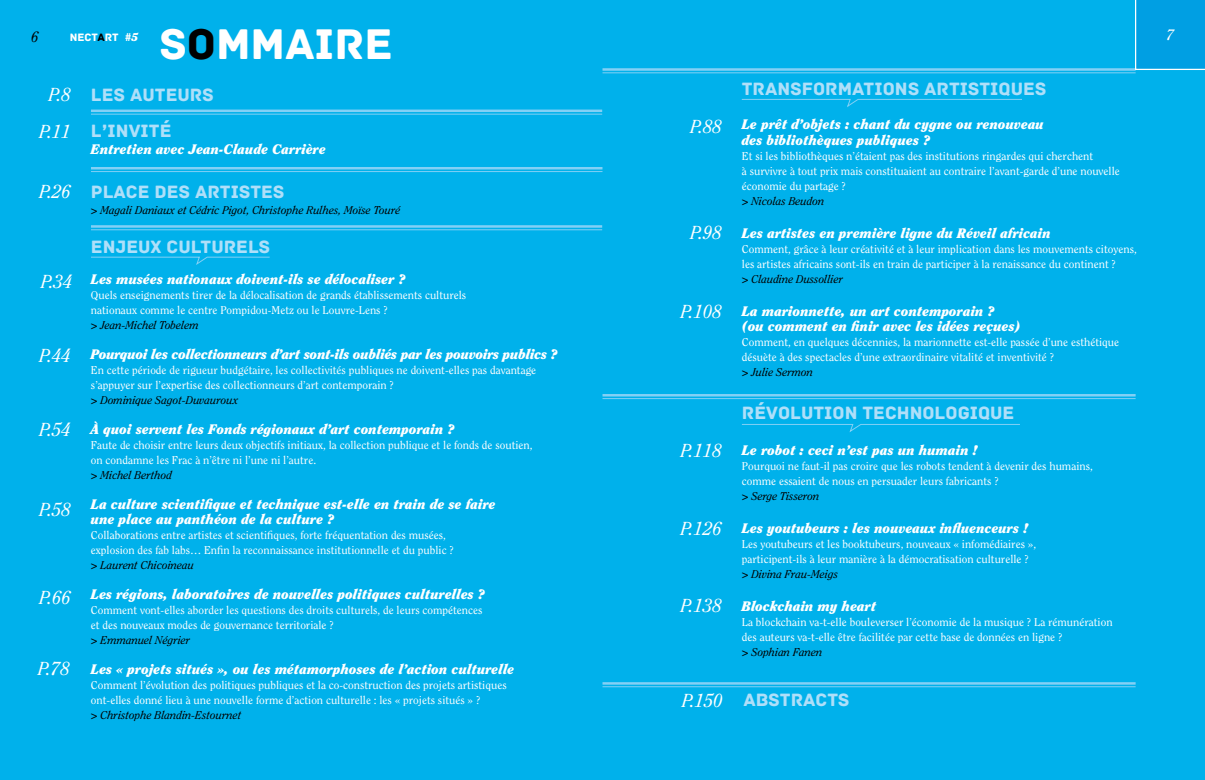
<style>
.page{position:relative;width:1205px;height:780px;background:#00b1eb}
.page>*{position:absolute;margin:0;border:0;box-sizing:border-box;transform-origin:0 0}
.t1{font:45px "Archive";color:#fff}
.t2{font:18.75px "Archive";color:#afdff9}
.t3{font:italic 18.75px "Clearface";color:#fff}
.t4{font:italic 15px "Clearface";color:#000}
.t5{font:italic 15px "Clearface";color:#fff}
.t6{font:italic 900 13.75px/15px "Clearface";color:#fff}
.t7{font:italic 900 13.75px "Clearface";letter-spacing:-.02em;color:#fff}
.t8{font:11.25px/15px "Clearface";color:#fff}
.t9{font:italic 11.25px "Clearface";color:#000}
.t10{font:11.25px "Archive";color:#fff}
.s1{color:#000}
.s2{font-family:"Clearface";font-style:italic;color:#fff}
.s3{font-family:"Clearface";font-weight:900;font-style:italic}
.s4{font-weight:700}
.s5{font-weight:700;font-style:italic;color:#000}
.s6{font-style:italic;color:#000}
</style>
<div class="page">
<hr style="left:91px;top:109px;width:511px;height:3px;background:#83d0f5">
<hr style="left:91px;top:114px;width:511px;height:1px;background:#83d0f5">
<hr style="left:91px;top:167px;width:511px;height:2px;background:#83d0f5">
<hr style="left:91px;top:171px;width:511px;height:1px;background:#83d0f5">
<hr style="left:91px;top:225px;width:511px;height:3px;background:#83d0f5">
<hr style="left:91px;top:229px;width:511px;height:1px;background:#83d0f5">
<hr style="left:602px;top:682px;width:533px;height:2px;background:#83d0f5">
<hr style="left:602px;top:686px;width:533px;height:1px;background:#83d0f5">
<svg style="left:91px;top:256px;width:179px;height:9px"></svg>
<hr style="left:602px;top:394px;width:533px;height:2px;background:#83d0f5">
<hr style="left:602px;top:398px;width:533px;height:1px;background:#83d0f5">
<svg style="left:741px;top:424px;width:279px;height:8px"></svg>
<svg style="left:741px;top:99px;width:281px;height:8px"></svg>
<hr style="left:602px;top:68px;width:533px;height:3px;background:#83d0f5">
<hr style="left:602px;top:72px;width:533px;height:1px;background:#83d0f5">
<div style="left:1135px;top:0;width:70px;height:70px;background:#009fe3"></div>
<h1 class="t1" style="left:160px;top:17px;width:235px">S<span class="s1">O</span>MMAIRE</h1>
<h2 class="t2" style="left:49px;top:83px;width:166px"><span class="s2">P.8</span> LES AUTEURS</h2>
<h3 class="t4" style="left:31px;top:28px;width:9px">6</h3>
<h3 class="t5" style="left:1166px;top:26px;width:9px">7</h3>
<p class="t10" style="left:70px;top:30px;width:70px">NECT<span class="s1">A</span>RT <span class="s3">#5</span></p>
<h2 class="t2" style="left:742px;top:77px;width:306px">TRANSFORMATIONS ARTISTIQUES</h2>
<h2 class="t2" style="left:39px;top:119px;width:134px"><span class="s2">P.11</span> L’INVITÉ</h2>
<p class="t6" style="left:91px;top:142px;width:236px">Entretien avec Jean-Claude Carrière</p>
<h2 class="t2" style="left:39px;top:180px;width:246px"><span class="s2">P.26</span> PLACE DES ARTISTES</h2>
<p class="t9" style="left:91px;top:203px;width:311px"><span class="s4">&gt;</span> Magali Daniaux et Cédric Pigot, Christophe Rulhes, Moïse Touré</p>
<h2 class="t3" style="left:41px;top:271px;width:33px">P.34</h2>
<h2 class="t3" style="left:39px;top:345px;width:33px">P.44</h2>
<h2 class="t3" style="left:39px;top:419px;width:33px">P.54</h2>
<h2 class="t3" style="left:39px;top:498px;width:33px">P.58</h2>
<h2 class="t3" style="left:39px;top:586px;width:33px">P.66</h2>
<h2 class="t3" style="left:38px;top:657px;width:33px">P.78</h2>
<h2 class="t2" style="left:91px;top:236px;width:181px">ENJEUX CULTURELS</h2>
<p class="t6" style="left:91px;top:271px;width:316px">Les musées nationaux doivent-ils se délocaliser ?</p>
<p class="t8" style="left:91px;top:287px;width:377px">Quels enseignements tirer de la délocalisation de grands établissements culturels nationaux comme le centre Pompidou-Metz ou le Louvre-Lens ?<br><span class="s5">&gt;</span> <span class="s6">Jean-Michel Tobelem</span></p>
<p class="t7" style="left:91px;top:346px;width:468px">Pourquoi les collectionneurs d’art sont-ils oubliés par les pouvoirs publics ?</p>
<p class="t8" style="left:91px;top:362px;width:447px">En cette période de rigueur budgétaire, les collectivités publiques ne doivent-elles pas davantage s’appuyer sur l’expertise des collectionneurs d’art contemporain ?<br><span class="s5">&gt;</span> <span class="s6">Dominique Sagot-Duvauroux</span></p>
<p class="t6" style="left:91px;top:421px;width:365px">À quoi servent les Fonds régionaux d’art contemporain ?</p>
<p class="t8" style="left:91px;top:437px;width:443px">Faute de choisir entre leurs deux objectifs initiaux, la collection publique et le fonds de soutien, on condamne les Frac à n’être ni l’une ni l’autre.<br><span class="s5">&gt;</span> <span class="s6">Michel Berthod</span></p>
<p class="t6" style="left:91px;top:496px;width:406px">La culture scientifique et technique est-elle en train de se faire une place au panthéon de la culture ?</p>
<p class="t8" style="left:91px;top:527px;width:364px">Collaborations entre artistes et scientifiques, forte fréquentation des musées, explosion des fab labs… Enfin la reconnaissance institutionnelle et du public ? <span class="s5">&gt;</span> <span class="s6">Laurent Chicoineau</span></p>
<p class="t6" style="left:91px;top:586px;width:396px">Les régions, laboratoires de nouvelles politiques culturelles ?</p>
<p class="t8" style="left:91px;top:602px;width:393px">Comment vont-elles aborder les questions des droits culturels, de leurs compétences et des nouveaux modes de gouvernance territoriale ?<br><span class="s5">&gt;</span> <span class="s6">Emmanuel Négrier</span></p>
<p class="t6" style="left:91px;top:661px;width:425px">Les « projets situés », ou les métamorphoses de l’action culturelle</p>
<p class="t8" style="left:91px;top:677px;width:417px">Comment l’évolution des politiques publiques et la co-construction des projets artistiques ont-elles donné lieu à une nouvelle forme d’action culturelle : les « projets situés » ?<br><span class="s5">&gt;</span> <span class="s6">Christophe Blandin-Estournet</span></p>
<h2 class="t3" style="left:690px;top:115px;width:33px">P.88</h2>
<h2 class="t3" style="left:690px;top:222px;width:33px">P.98</h2>
<h2 class="t3" style="left:681px;top:300px;width:42px">P.108</h2>
<p class="t6" style="left:742px;top:117px;width:304px">Le prêt d’objets : chant du cygne ou renouveau des bibliothèques publiques ?</p>
<p class="t8" style="left:742px;top:148px;width:379px">Et si les bibliothèques n’étaient pas des institutions ringardes qui cherchent<br>à survivre à tout prix mais constituaient au contraire l’avant-garde d’une nouvelle économie du partage ?<br><span class="s5">&gt;</span> <span class="s6">Nicolas Beudon</span></p>
<p class="t6" style="left:742px;top:225px;width:310px">Les artistes en première ligne du Réveil africain</p>
<p class="t8" style="left:742px;top:241px;width:396px">Comment, grâce à leur créativité et à leur implication dans les mouvements citoyens, les artistes africains sont-ils en train de participer à la renaissance du continent ?<br><span class="s5">&gt;</span> <span class="s6">Claudine Dussollier</span></p>
<p class="t6" style="left:742px;top:303px;width:281px">La marionnette, un art contemporain ?<br>(ou comment en finir avec les idées reçues)</p>
<p class="t8" style="left:742px;top:334px;width:379px">Comment, en quelques décennies, la marionnette est-elle passée d’une esthétique désuète à des spectacles d’une extraordinaire vitalité et inventivité ?<br><span class="s5">&gt;</span> <span class="s6">Julie Sermon</span></p>
<h2 class="t2" style="left:742px;top:402px;width:274px">RÉVOLUTION TECHNOLOGIQUE</h2>
<h2 class="t3" style="left:681px;top:440px;width:42px">P.118</h2>
<p class="t6" style="left:742px;top:442px;width:237px">Le robot : ceci n’est pas un humain !</p>
<p class="t8" style="left:742px;top:458px;width:352px">Pourquoi ne faut-il pas croire que les robots tendent à devenir des humains, comme essaient de nous en persuader leurs fabricants ?<br><span class="s5">&gt;</span> <span class="s6">Serge Tisseron</span></p>
<p class="t6" style="left:742px;top:520px;width:287px">Les youtubeurs : les nouveaux influenceurs !</p>
<p class="t8" style="left:742px;top:536px;width:296px">Les youtubeurs et les booktubeurs, nouveaux « infomédiaires », participent-ils à leur manière à la démocratisation culturelle ? <span class="s5">&gt;</span> <span class="s6">Divina Frau-Meigs</span></p>
<p class="t6" style="left:742px;top:598px;width:136px">Blockchain my heart</p>
<p class="t8" style="left:742px;top:614px;width:372px">La blockchain va-t-elle bouleverser l’économie de la musique ? La rémunération des auteurs va-t-elle être facilitée par cette base de données en ligne ?<br><span class="s5">&gt;</span> <span class="s6">Sophian Fanen</span></p>
<h2 class="t2" style="left:682px;top:688px;width:169px"><span class="s2">P.150</span> ABSTRACTS</h2>
<h2 class="t3" style="left:681px;top:517px;width:42px">P.126</h2>
<h2 class="t3" style="left:681px;top:594px;width:42px">P.138</h2>
</div>
